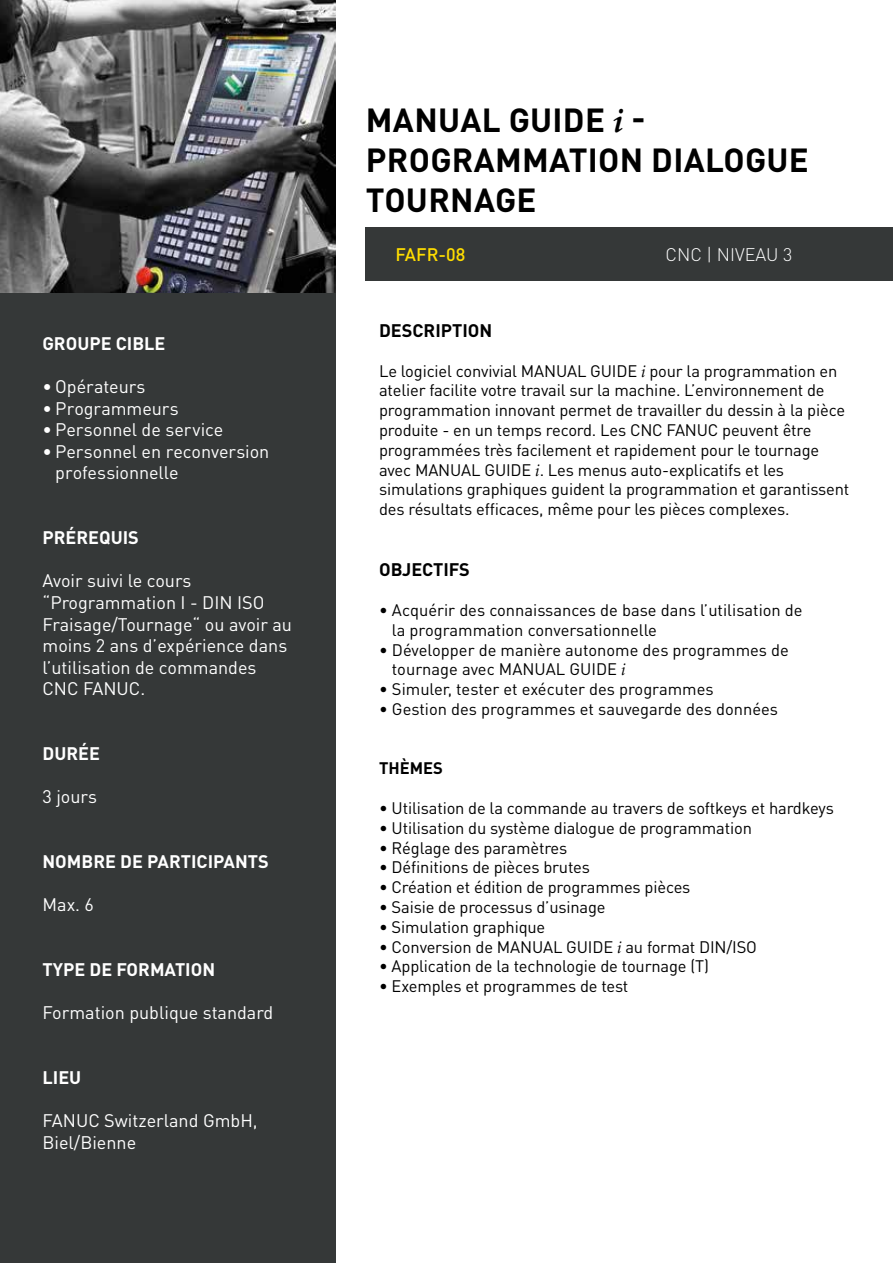
<style>
.page{position:relative;width:893px;height:1263px;background:#fff}
.page>*{position:absolute;margin:0;border:0;box-sizing:border-box;transform-origin:0 0}
.t1{font:700 33px/39.6px "DIN Pro";letter-spacing:.01em;color:#000}
.t2{font:18px/21.6px "DIN Pro";color:#fff}
.t3{font:700 18px "DIN Pro";color:#fff}
.t4{font:700 18px "DIN Pro";color:#000}
.t5{font:300 18px "DIN Pro";color:#fff}
.t6{font:500 18px "DIN Pro";color:#fd0}
.t7{font:16.5px/19.8px "DIN Pro";letter-spacing:-.01em;color:#000}
.t8{font:700 16.5px "DIN Pro";color:#000}
.s1{font-family:"Palatino Linotype";font-style:italic}
</style>
<div class="page">
<img style="left:0;top:0;width:336px;height:293px">
<div style="left:366px;top:227px;width:527px;height:54px;background:#353838"></div>
<div style="left:0;top:293px;width:336px;height:970px;background:#353838"></div>
<p class="t3" style="left:43px;top:331px;width:124px">GROUPE CIBLE</p>
<p class="t2" style="left:43px;top:375px;width:104px">• Opérateurs</p>
<p class="t2" style="left:43px;top:397px;width:138px">• Programmeurs</p>
<p class="t2" style="left:43px;top:418px;width:182px">• Personnel de service</p>
<p class="t2" style="left:55px;top:440px;width:215px;text-indent:-13px">• Personnel en reconversion professionnelle</p>
<p class="t3" style="left:43px;top:526px;width:98px">PRÉREQUIS</p>
<p class="t2" style="left:43px;top:570px;width:251px">Avoir suivi le cours “Programmation I - DIN ISO<br>Fraisage/Tournage“ ou avoir au moins 2 ans d’expérience dans l’utilisation de commandes<br>CNC FANUC.</p>
<p class="t3" style="left:43px;top:742px;width:59px">DURÉE</p>
<p class="t2" style="left:43px;top:786px;width:56px">3 jours</p>
<p class="t3" style="left:43px;top:850px;width:228px">NOMBRE DE PARTICIPANTS</p>
<p class="t2" style="left:43px;top:894px;width:53px">Max. 6</p>
<p class="t3" style="left:43px;top:958px;width:174px">TYPE DE FORMATION</p>
<p class="t2" style="left:43px;top:1002px;width:232px">Formation publique standard</p>
<p class="t3" style="left:43px;top:1066px;width:40px">LIEU</p>
<p class="t2" style="left:43px;top:1110px;width:217px">FANUC Switzerland GmbH,<br>Biel/Bienne</p>
<h1 class="t1" style="left:366px;top:100px;width:444px">MANUAL GUIDE <span class="s1">i</span> -<br>PROGRAMMATION DIALOGUE<br>TOURNAGE</h1>
<p class="t6" style="left:395px;top:243px;width:71px">FAFR-08</p>
<p class="t5" style="left:665px;top:243px;width:129px">CNC | NIVEAU 3</p>
<p class="t4" style="left:379px;top:318px;width:115px">DESCRIPTION</p>
<p class="t7" style="left:379px;top:360px;width:472px">Le logiciel convivial MANUAL GUIDE <span class="s1">i</span> pour la programmation en atelier facilite votre travail sur la machine. L’environnement de programmation innovant permet de travailler du dessin à la pièce produite - en un temps record. Les CNC FANUC peuvent être programmées très facilement et rapidement pour le tournage avec MANUAL GUIDE <span class="s1">i</span>. Les menus auto-explicatifs et les simulations graphiques guident la programmation et garantissent des résultats efficaces, même pour les pièces complexes.</p>
<p class="t4" style="left:379px;top:558px;width:92px">OBJECTIFS</p>
<p class="t7" style="left:392px;top:600px;width:412px;text-indent:-13px">• Acquérir des connaissances de base dans l’utilisation de la programmation conversationnelle</p>
<p class="t7" style="left:392px;top:639px;width:398px;text-indent:-13px">• Développer de manière autonome des programmes de tournage avec MANUAL GUIDE <span class="s1">i</span></p>
<p class="t7" style="left:379px;top:679px;width:336px">• Simuler, tester et exécuter des programmes</p>
<p class="t7" style="left:379px;top:699px;width:401px">• Gestion des programmes et sauvegarde des données</p>
<p class="t8" style="left:379px;top:757px;width:65px">THÈMES</p>
<p class="t7" style="left:379px;top:798px;width:456px">• Utilisation de la commande au travers de softkeys et hardkeys</p>
<p class="t7" style="left:379px;top:818px;width:374px">• Utilisation du système dialogue de programmation</p>
<p class="t7" style="left:379px;top:837px;width:190px">• Réglage des paramètres</p>
<p class="t7" style="left:379px;top:857px;width:212px">• Définitions de pièces brutes</p>
<p class="t7" style="left:379px;top:877px;width:313px">• Création et édition de programmes pièces</p>
<p class="t7" style="left:379px;top:897px;width:228px">• Saisie de processus d’usinage</p>
<p class="t7" style="left:379px;top:917px;width:168px">• Simulation graphique</p>
<p class="t7" style="left:379px;top:936px;width:379px">• Conversion de MANUAL GUIDE <span class="s1">i</span> au format DIN/ISO</p>
<p class="t7" style="left:379px;top:956px;width:331px">• Application de la technologie de tournage (T)</p>
<p class="t7" style="left:379px;top:976px;width:251px">• Exemples et programmes de test</p>
</div>
